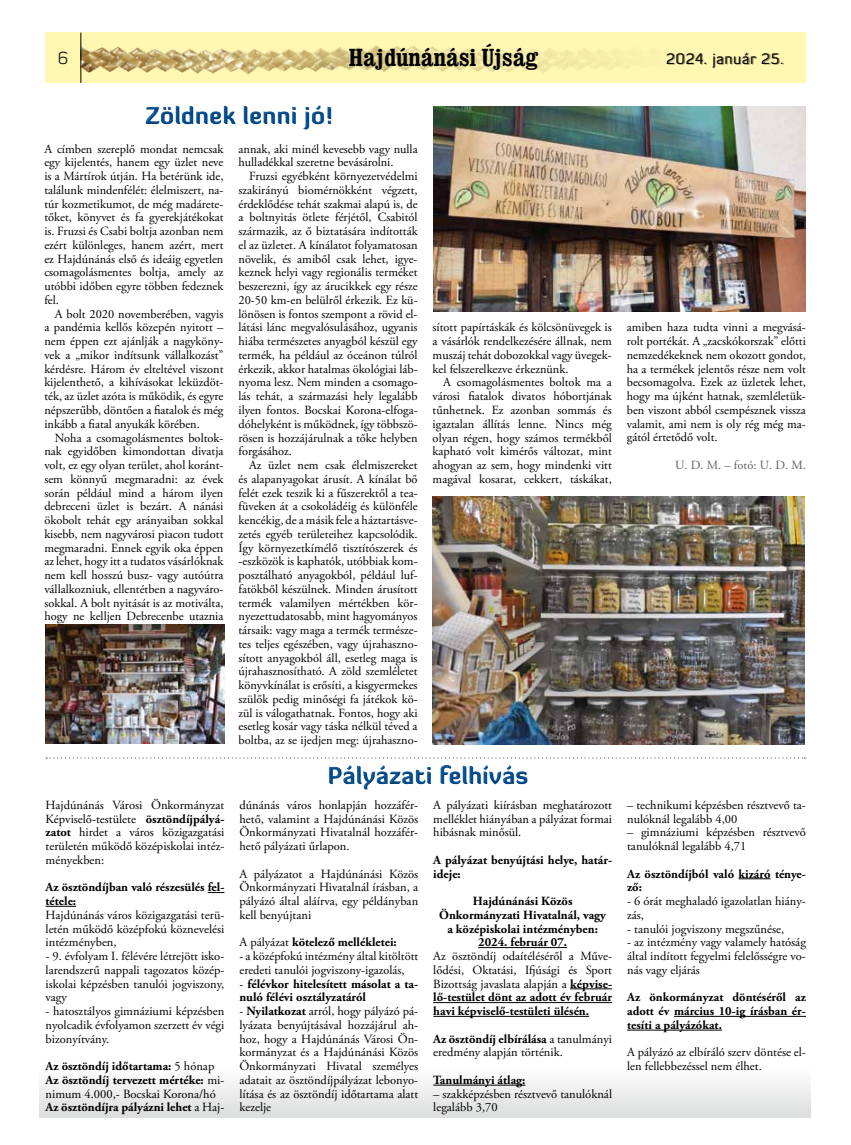
<style>
.page{position:relative;width:851px;height:1145px;background:#fff}
.page>*{position:absolute;margin:0;border:0;box-sizing:border-box;transform-origin:0 0}
.t1{font:700 condensed 25px "Clarendon";color:#000}
.t2{font:900 23.75px "Diavlo";color:#004a8d}
.t3{font:300 17.5px "Diavlo";color:#000}
.t4{font:15px "Diavlo";letter-spacing:.04em;color:#000}
.t5{font:12.5px/13.8px "Adobe Garamond Pro";color:#000;text-align:justify}
.t6{font:700 12.5px/13.8px "Adobe Garamond Pro";color:#000}
.t7{font:12.5px "Adobe Garamond Pro";color:#5f6062}
.s1{font-weight:700}
.s2{font-weight:400}
</style>
<div class="page">
<div style="left:45px;top:33px;width:760px;height:50px;background:#fff7b2"></div>
<img style="left:81px;top:38px;width:548px;height:44px">
<hr style="left:80px;top:33px;width:1px;height:50px;background:#000">
<div style="left:667px;top:53px;width:117px;height:16px;background:#000;opacity:.5"></div>
<div style="left:40px;top:1063px;width:771px;height:54px;background:linear-gradient(to bottom,#fff,#dcddde)"></div>
<div style="left:144px;top:105px;width:190px;height:27px;background:#000;opacity:.4"></div>
<img style="left:46px;top:624px;width:179px;height:119px">
<img style="left:432px;top:496px;width:372px;height:248px">
<img style="left:433px;top:106px;width:372px;height:205px">
<div style="left:327px;top:765px;width:202px;height:27px;background:#000;opacity:.4"></div>
<svg style="left:208px;top:892px;width:16px;height:1px"></svg>
<hr style="left:46px;top:906px;width:30px;height:1px;background:#000">
<hr style="left:478px;top:947px;width:89px;height:1px;background:#000">
<hr style="left:570px;top:988px;width:42px;height:1px;background:#000">
<hr style="left:433px;top:1002px;width:179px;height:1px;background:#000">
<hr style="left:433px;top:1016px;width:156px;height:1px;background:#000">
<hr style="left:433px;top:1084px;width:92px;height:1px;background:#000">
<hr style="left:738px;top:878px;width:32px;height:1px;background:#000">
<hr style="left:674px;top:1016px;width:131px;height:1px;background:#000">
<hr style="left:627px;top:1029px;width:94px;height:1px;background:#000">
<svg style="left:46px;top:757px;width:759px;height:1px"></svg>
<h3 class="t3" style="left:58px;top:47px;width:12px">6</h3>
<h1 class="t1" style="left:349px;top:42px;width:191px">Hajdúnánási Újság</h1>
<p class="t4" style="left:666px;top:49px;width:119px">2024. január 25.</p>
<h2 class="t2" style="left:145px;top:100px;width:189px">Zöldnek lenni jó!</h2>
<p class="t5" style="left:44px;top:142px;width:181px">A címben szereplő mondat nemcsak egy kijelentés, hanem egy üzlet neve is a Mártírok útján. Ha betérünk ide, találunk mindenfélét: élelmiszert, na&shy;túr kozmetikumot, de még madárete&shy;tőket, könyvet és fa gyerekjátékokat is. Fruzsi és Csabi boltja azonban nem ezért különleges, hanem azért, mert ez Hajdúnánás első és ideáig egyetlen csomagolásmentes boltja, amely az utóbbi időben egyre többen fedeznek fel.</p>
<p class="t5" style="left:44px;top:307px;width:181px;text-indent:11px">A bolt 2020 novemberében, vagyis a pandémia kellős közepén nyitott – nem éppen ezt ajánlják a nagyköny&shy;vek a „mikor indítsunk vállalkozást” kérdésre. Három év elteltével viszont kijelenthető, a kihívásokat leküzdöt&shy;ték, az üzlet azóta is működik, és egyre népszerűbb, döntően a fiatalok és még inkább a fiatal anyukák körében.</p>
<p class="t5" style="left:44px;top:431px;width:181px;text-indent:11px">Noha a csomagolásmentes boltok&shy;nak egyidőben kimondottan divatja volt, ez egy olyan terület, ahol koránt&shy;sem könnyű megmaradni: az évek során például mind a három ilyen debreceni üzlet is bezárt. A nánási ökobolt tehát egy arányaiban sokkal kisebb, nem nagyvárosi piacon tudott megmaradni. Ennek egyik oka éppen az lehet, hogy itt a tudatos vásárlóknak nem kell hosszú busz- vagy autóútra vállalkozniuk, ellentétben a nagyváro&shy;sokkal. A bolt nyitását is az motiválta, hogy ne kelljen Debrecenbe utaznia</p>
<p class="t5" style="left:238px;top:142px;width:181px">annak, aki minél kevesebb vagy nulla hulladékkal szeretne bevásárolni.</p>
<p class="t5" style="left:238px;top:170px;width:181px;text-indent:11px">Fruzsi egyébként környezetvédelmi szakirányú biomérnökként végzett, érdeklődése tehát szakmai alapú is, de a boltnyitás ötlete férjétől, Csabitól származik, az ő biztatására indították el az üzletet. A kínálatot folyamatosan növelik, és amiből csak lehet, igye&shy;keznek helyi vagy regionális terméket beszerezni, így az árucikkek egy része 20-50 km-en belülről érkezik. Ez kü&shy;lönösen is fontos szempont a rövid el&shy;látási lánc megvalósulásához, ugyanis hiába természetes anyagból készül egy termék, ha például az óceánon túlról érkezik, akkor hatalmas ökológiai láb&shy;nyoma lesz. Nem minden a csomago&shy;lás tehát, a származási hely legalább ilyen fontos. Bocskai Korona-elfoga&shy;dóhelyként is működnek, így többszö&shy;rösen is hozzájárulnak a tőke helyben forgásához.</p>
<p class="t5" style="left:238px;top:458px;width:181px;text-indent:11px">Az üzlet nem csak élelmiszereket és alapanyagokat árusít. A kínálat bő felét ezek teszik ki a fűszerektől a tea&shy;füveken át a csokoládéig és különféle kencékig, de a másik fele a háztartásve&shy;zetés egyéb területeihez kapcsolódik.<br>Így környezetkímélő tisztítószerek és -eszközök is kaphatók, utóbbiak kom&shy;posztálható anyagokból, például luf&shy;fatökből készülnek. Minden árusított termék valamilyen mértékben kör&shy;nyezettudatosabb, mint hagyományos társaik: vagy maga a termék természe&shy;tes teljes egészében, vagy újrahaszno&shy;sított anyagokból áll, esetleg maga is újrahasznosítható. A zöld szemléletet könyvkínálat is erősíti, a kisgyermekes szülők pedig minőségi fa játékok kö&shy;zül is válogathatnak. Fontos, hogy aki esetleg kosár vagy táska nélkül téved a boltba, az se ijedjen meg: újrahaszno-</p>
<p class="t5" style="left:626px;top:321px;width:181px">amiben haza tudta vinni a megvásá&shy;rolt portékát. A „zacskókorszak” előtti nemzedékeknek nem okozott gondot, ha a termékek jelentős része nem volt becsomagolva. Ezek az üzletek lehet, hogy ma újként hatnak, szemléletük&shy;ben viszont abból csempésznek vissza valamit, ami nem is oly rég még ma&shy;gától értetődő volt.</p>
<p class="t7" style="left:675px;top:457px;width:132px">U. D. M. – fotó: U. D. M.</p>
<p class="t5" style="left:432px;top:321px;width:181px">sított papírtáskák és kölcsönüvegek is a vásárlók rendelkezésére állnak, nem muszáj tehát dobozokkal vagy üvegek&shy;kel felszerelkezve érkeznünk.</p>
<p class="t5" style="left:432px;top:376px;width:181px;text-indent:11px">A csomagolásmentes boltok ma a városi fiatalok divatos hóbortjának tűnhetnek. Ez azonban sommás és igaztalan állítás lenne. Nincs még olyan régen, hogy számos termékből kapható volt kimérős változat, mint ahogyan az sem, hogy mindenki vitt magával kosarat, cekkert, táskákat,</p>
<p class="t5" style="left:46px;top:798px;width:180px">Hajdúnánás Városi Önkormányzat Képviselő-testülete <span class="s1">ösztöndíjpályá&shy;zatot</span> hirdet a város közigazgatási területén működő középiskolai intéz&shy;ményekben:</p>
<p class="t6" style="left:46px;top:880px;width:180px">Az ösztöndíjban való részesülés fel&shy;tétele:</p>
<p class="t5" style="left:46px;top:908px;width:180px">Hajdúnánás város közigazgatási terü&shy;letén működő középfokú köznevelési intézményben,</p>
<p class="t5" style="left:46px;top:949px;width:180px">- 9. évfolyam I. félévére létrejött isko&shy;larendszerű nappali tagozatos közép&shy;iskolai képzésben tanulói jogviszony, vagy</p>
<p class="t5" style="left:46px;top:1004px;width:180px">- hatosztályos gimnáziumi képzésben nyolcadik évfolyamon szerzett év végi bizonyítvány.</p>
<p class="t6" style="left:46px;top:1059px;width:180px">Az ösztöndíj időtartama: <span class="s2">5 hónap </span>Az ösztöndíj tervezett mértéke: <span class="s2">mi&shy;nimum 4.000,- Bocskai Korona/hó </span>Az ösztöndíjra pályázni lehet <span class="s2">a Haj-</span></p>
<h2 class="t2" style="left:327px;top:760px;width:202px">Pályázati felhívás</h2>
<p class="t5" style="left:239px;top:798px;width:180px">dúnánás város honlapján hozzáfér&shy;hető, valamint a Hajdúnánási Közös Önkormányzati Hivatalnál hozzáfér&shy;hető pályázati űrlapon.</p>
<p class="t5" style="left:239px;top:867px;width:180px">A pályázatot a Hajdúnánási Közös Önkormányzati Hivatalnál írásban, a pályázó által aláírva, egy példányban kell benyújtani</p>
<p class="t6" style="left:239px;top:935px;width:159px"><span class="s2">A pályázat</span> kötelező mellékletei:</p>
<p class="t5" style="left:239px;top:949px;width:180px">- a középfokú intézmény által kitöltött eredeti tanulói jogviszony-igazolás,</p>
<p class="t6" style="left:239px;top:977px;width:180px"><span class="s2">-</span> félévkor hitelesített másolat a ta&shy;nuló félévi osztályzatáról</p>
<p class="t5" style="left:239px;top:1004px;width:180px">- <span class="s1">Nyilatkozat</span> arról, hogy pályázó pá&shy;lyázata benyújtásával hozzájárul ah&shy;hoz, hogy a Hajdúnánás Városi Ön&shy;kormányzat és a Hajdúnánási Közös Önkormányzati Hivatal személyes adatait az ösztöndíjpályázat lebonyo&shy;lítása és az ösztöndíj időtartama alatt kezelje</p>
<p class="t5" style="left:433px;top:798px;width:180px">A pályázati kiírásban meghatározott melléklet hiányában a pályázat formai hibásnak minősül.</p>
<p class="t6" style="left:433px;top:853px;width:180px">A pályázat benyújtási helye, határ&shy;ideje:</p>
<p class="t6" style="left:439px;top:894px;width:168px;text-align:center">Hajdúnánási Közös<br>Önkormányzati Hivatalnál, vagy a középiskolai intézményben:<br>2024. február 07.</p>
<p class="t5" style="left:433px;top:949px;width:180px">Az ösztöndíj odaítéléséről a Műve&shy;lődési, Oktatási, Ifjúsági és Sport Bizottság javaslata alapján a <span class="s1">képvise&shy;lő-testület dönt az adott év február havi képviselő-testületi ülésén.</span></p>
<p class="t5" style="left:433px;top:1032px;width:180px"><span class="s1">Az ösztöndíj elbírálása</span> a tanulmányi eredmény alapján történik.</p>
<p class="t6" style="left:433px;top:1073px;width:94px">Tanulmányi átlag:</p>
<p class="t5" style="left:433px;top:1087px;width:180px">– szakképzésben résztvevő tanulóknál legalább 3,70</p>
<p class="t5" style="left:627px;top:798px;width:180px">– technikumi képzésben résztvevő ta&shy;nulóknál legalább 4,00</p>
<p class="t5" style="left:627px;top:826px;width:180px">– gimnáziumi képzésben résztvevő tanulóknál legalább 4,71</p>
<p class="t6" style="left:627px;top:867px;width:180px">Az ösztöndíjból való kizáró ténye&shy;ző:</p>
<p class="t5" style="left:627px;top:894px;width:180px">- 6 órát meghaladó igazolatlan hiány&shy;zás,</p>
<p class="t5" style="left:627px;top:922px;width:158px">- tanulói jogviszony megszűnése,</p>
<p class="t5" style="left:627px;top:936px;width:180px">- az intézmény vagy valamely hatóság által indított fegyelmi felelősségre vo&shy;nás vagy eljárás</p>
<p class="t6" style="left:627px;top:990px;width:180px;text-align:justify">Az önkormányzat döntéséről az adott év március 10-ig írásban ér&shy;tesíti a pályázókat.</p>
<p class="t5" style="left:627px;top:1046px;width:180px">A pályázó az elbíráló szerv döntése el&shy;len fellebbezéssel nem élhet.</p>
</div>
